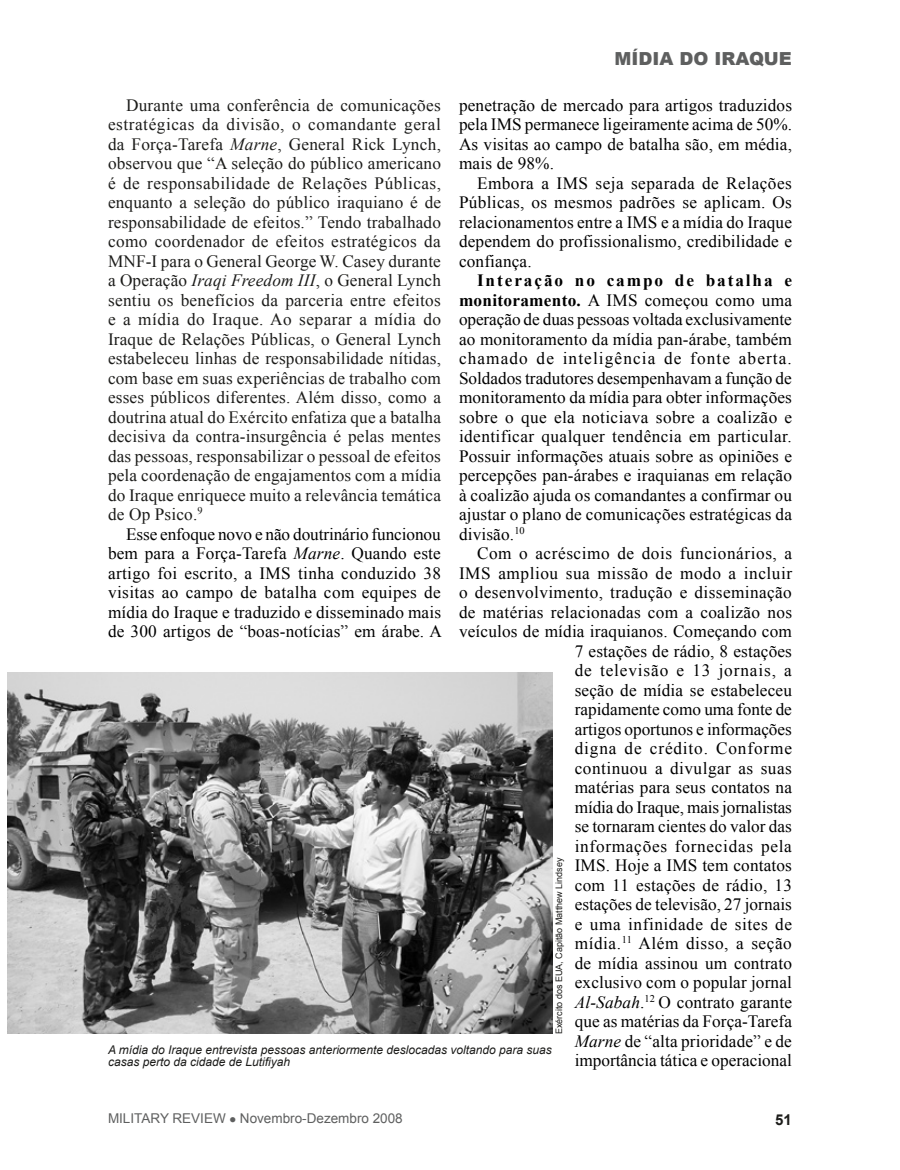
<style>
.page{position:relative;width:900px;height:1170px;background:#fff}
.page>*{position:absolute;margin:0;border:0;box-sizing:border-box;transform-origin:0 0}
.t1{font:900 18px "Arial";color:#5e5f5f}
.fob{font:17.25px/19.5px "Times New Roman";letter-spacing:.01em;color:#000;text-align:justify}
.fob-2{font:17.25px/19.5px "Times New Roman";letter-spacing:.01em;color:#1c1c1a;text-align:justify}
.t2{font:700 15px "Arial";color:#1c1c1a}
.t3{font:13.5px "Arial";color:#5e5f5f}
.cutline{font:italic 12px/12.8px "Arial";color:#1c1c1a}
.photocredit{font:9px "Arial";color:#1c1c1a}
.s1{font-style:italic}
.s2{font-weight:700}
</style>
<div class="page">
<img style="left:8px;top:673px;width:544px;height:361px">
<p class="t1" style="left:614px;top:45px;width:179px">MÍDIA DO IRAQUE</p>
<p class="fob-2" style="left:108px;top:95px;width:335px;text-indent:18px">Durante uma conferência de comunicações estratégicas da divisão, o comandante geral da Força-Tarefa <span class="s1">Marne</span>, General Rick Lynch, observou que “A seleção do público americano é de responsabilidade de Relações Públicas, enquanto a seleção do público iraquiano é de responsabilidade de efeitos.” Tendo trabalhado como coordenador de efeitos estratégicos da MNF-I para o General George W. Casey durante a Operação <span class="s1">Iraqi Freedom III</span>, o General Lynch sentiu os benefícios da parceria entre efeitos e a mídia do Iraque. Ao separar a mídia do Iraque de Relações Públicas, o General Lynch estabeleceu linhas de responsabilidade nítidas, com base em suas experiências de trabalho com esses públicos diferentes. Além disso, como a doutrina atual do Exército enfatiza que a batalha decisiva da contra-insurgência é pelas mentes das pessoas, responsabilizar o pessoal de efeitos pela coordenação de engajamentos com a mídia do Iraque enriquece muito a relevância temática de Op Psico.<sup>9</sup></p>
<p class="fob" style="left:108px;top:524px;width:335px;text-indent:18px">Esse enfoque novo e não doutrinário funcionou bem para a Força-Tarefa <span class="s1">Marne</span>. Quando este artigo foi escrito, a IMS tinha conduzido 38 visitas ao campo de batalha com equipes de mídia do Iraque e traduzido e disseminado mais de 300 artigos de “boas-notícias” em árabe. A</p>
<p class="fob" style="left:459px;top:95px;width:335px">penetração de mercado para artigos traduzidos pela IMS permanece ligeiramente acima de 50%.<br>As visitas ao campo de batalha são, em média, mais de 98%.</p>
<p class="fob" style="left:459px;top:173px;width:335px;text-indent:18px">Embora a IMS seja separada de Relações Públicas, os mesmos padrões se aplicam. Os relacionamentos entre a IMS e a mídia do Iraque dependem do profissionalismo, credibilidade e confiança.</p>
<p class="fob" style="left:459px;top:271px;width:335px;text-indent:18px"><span class="s2">Interação no campo de batalha e monitoramento.</span> A IMS começou como uma operação de duas pessoas voltada exclusivamente ao monitoramento da mídia pan-árabe, também chamado de inteligência de fonte aberta.<br>Soldados tradutores desempenhavam a função de monitoramento da mídia para obter informações sobre o que ela noticiava sobre a coalizão e identificar qualquer tendência em particular.<br>Possuir informações atuais sobre as opiniões e percepções pan-árabes e iraquianas em relação à coalizão ajuda os comandantes a confirmar ou ajustar o plano de comunicações estratégicas da divisão.<sup>10</sup></p>
<p class="fob" style="left:459px;top:544px;width:335px;text-align:right">Com o acréscimo de dois funcionários, a<br>IMS ampliou sua missão de modo a incluir o desenvolvimento, tradução e disseminação de matérias relacionadas com a coalizão nos veículos de mídia iraquianos. Começando com<br>7 estações de rádio, 8 estações<br>de televisão e 13 jornais, a<br>seção de mídia se estabeleceu<br>rapidamente como uma fonte de<br>artigos oportunos e informações<br>digna de crédito. Conforme<br>continuou a divulgar as suas<br>matérias para seus contatos na<br>mídia do Iraque, mais jornalistas<br>se tornaram cientes do valor das<br>informações fornecidas pela<br>IMS . Hoje a IMS tem contatos<br>com 11 estações de rádio, 13<br>estações de televisão, 27 jornais<br>e uma infinidade de sites de<br>mídia.<sup>11</sup> Além disso, a seção<br>de mídia assinou um contrato<br>exclusivo com o popular jornal<br><span class="s1">Al-Sabah</span>.<sup>12</sup> O contrato garante<br>que as matérias da Força-Tarefa<br><span class="s1">Marne</span> de “alta prioridade” e de<br>importância tática e operacional</p>
<p class="photocredit" style="left:553px;top:1034px;width:178px;rotate:-90deg">Exército dos EUA, Capitão Matthew Lindsey</p>
<p class="cutline" style="left:108px;top:1043px;width:445px">A mídia do Iraque entrevista pessoas anteriormente deslocadas voltando para suas casas perto da cidade de Lutifiyah</p>
<p class="t3" style="left:108px;top:1110px;width:296px">Military Review ● Novembro-Dezembro 2008</p>
<p class="t2" style="left:775px;top:1110px;width:18px">51</p>
</div>
